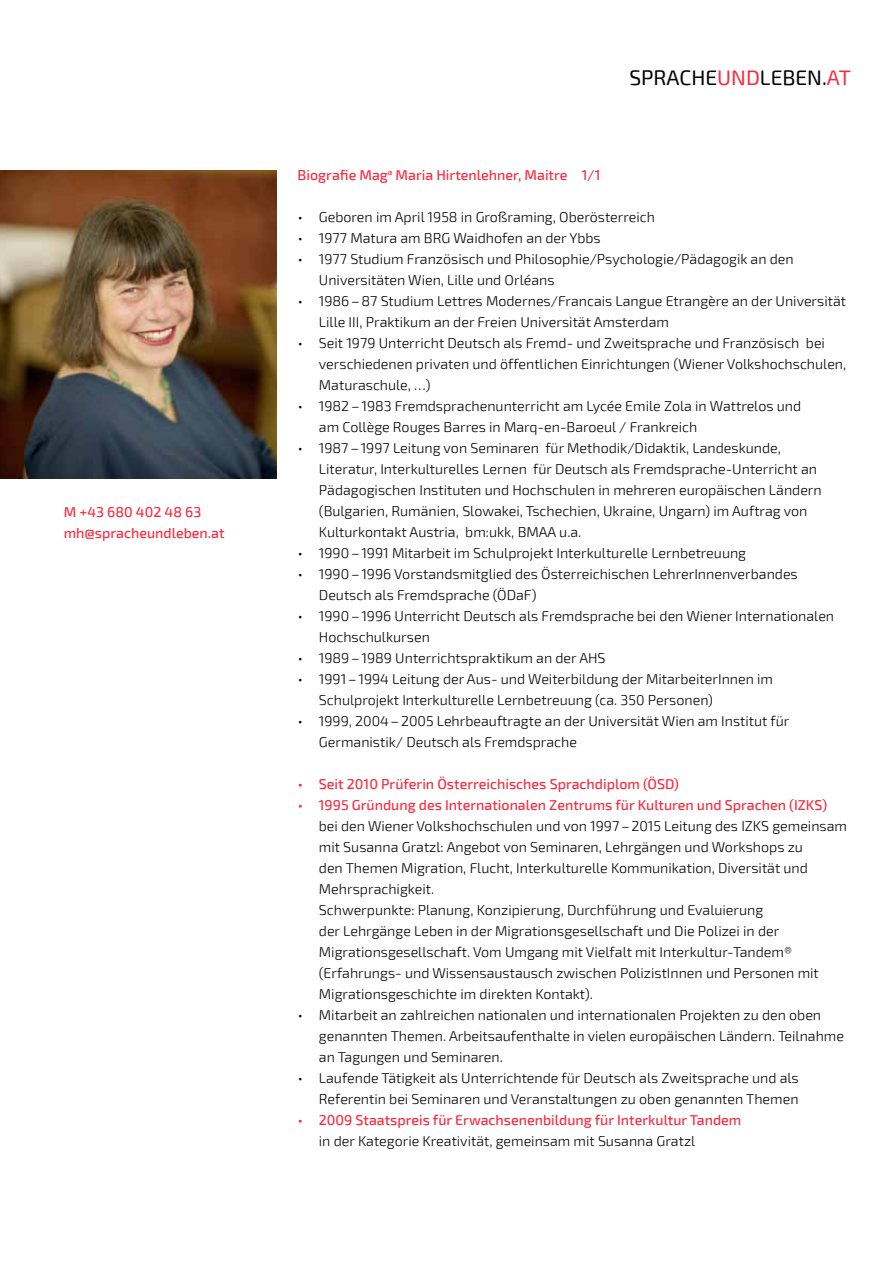
<style>
.page{position:relative;width:893px;height:1263px;background:#fff}
.page>*{position:absolute;margin:0;border:0;box-sizing:border-box;transform-origin:0 0}
.t1{font:21px "Exo 2";color:#000}
.t2{font:300 14.25px/21px "Exo 2";color:#000}
.t3{font:500 14.25px/21px "Exo 2";color:#fa293f}
.s1{color:#fa293f}
</style>
<div class="page">
<img style="left:0;top:170px;width:276px;height:309px">
<p class="t3" style="left:64px;top:502px;width:162px">M +43 680 402 48 63 mh@spracheundleben.at</p>
<h1 class="t1" style="left:629px;top:65px;width:223px">SPRACHE<span class="s1">UND</span>LEBEN.<span class="s1">AT</span></h1>
<p class="t3" style="left:298px;top:165px;width:304px">Biografie Mag<sup>a</sup> Maria Hirtenlehner, Maitre 1/1</p>
<p class="t2" style="left:298px;top:207px;width:359px">• Geboren im April 1958 in Großraming, Oberösterreich</p>
<p class="t2" style="left:298px;top:228px;width:305px">• 1977 Matura am BRG Waidhofen an der Ybbs</p>
<p class="t2" style="left:319px;top:249px;width:476px;text-indent:-21px">• 1977 Studium Französisch und Philosophie/Psychologie/Pädagogik an den<br>Universitäten Wien, Lille und Orléans</p>
<p class="t2" style="left:319px;top:291px;width:529px;text-indent:-21px">• 1986–87 Studium Lettres Modernes/Francais Langue Etrangère an der Universität<br>Lille III, Praktikum an der Freien Universität Amsterdam</p>
<p class="t2" style="left:319px;top:333px;width:529px;text-indent:-21px">• Seit 1979 Unterricht Deutsch als Fremd- und Zweitsprache und Französisch bei verschiedenen privaten und öffentlichen Einrichtungen (Wiener Volkshochschulen,<br>Maturaschule, …)</p>
<p class="t2" style="left:319px;top:396px;width:484px;text-indent:-21px">• 1982–1983 Fremdsprachenunterricht am Lycée Emile Zola in Wattrelos und am Collège Rouges Barres in Marq-en-Baroeul / Frankreich</p>
<p class="t2" style="left:319px;top:438px;width:504px;text-indent:-21px">• 1987–1997 Leitung von Seminaren für Methodik/Didaktik, Landeskunde, Literatur, Interkulturelles Lernen für Deutsch als Fremdsprache-Unterricht an Pädagogischen Instituten und Hochschulen in mehreren europäischen Ländern (Bulgarien, Rumänien, Slowakei, Tschechien, Ukraine, Ungarn) im Auftrag von Kulturkontakt Austria, bm:ukk, BMAA u.a.</p>
<p class="t2" style="left:298px;top:543px;width:450px">• 1990–1991 Mitarbeit im Schulprojekt Interkulturelle Lernbetreuung</p>
<p class="t2" style="left:319px;top:564px;width:480px;text-indent:-21px">• 1990–1996 Vorstandsmitglied des Österreichischen LehrerInnenverbandes<br>Deutsch als Fremdsprache (ÖDaF)</p>
<p class="t2" style="left:319px;top:606px;width:517px;text-indent:-21px">• 1990–1996 Unterricht Deutsch als Fremdsprache bei den Wiener Internationalen<br>Hochschulkursen</p>
<p class="t2" style="left:298px;top:648px;width:309px">• 1989–1989 Unterrichtspraktikum an der AHS</p>
<p class="t2" style="left:319px;top:669px;width:456px;text-indent:-21px">• 1991–1994 Leitung der Aus- und Weiterbildung der MitarbeiterInnen im<br>Schulprojekt Interkulturelle Lernbetreuung (ca. 350 Personen)</p>
<p class="t2" style="left:319px;top:711px;width:472px;text-indent:-21px">• 1999, 2004–2005 Lehrbeauftragte an der Universität Wien am Institut für<br>Germanistik/ Deutsch als Fremdsprache</p>
<p class="t3" style="left:298px;top:774px;width:383px">• Seit 2010 Prüferin Österreichisches Sprachdiplom (ÖSD)</p>
<p class="t3" style="left:298px;top:795px;width:531px">• 1995 Gründung des Internationalen Zentrums für Kulturen und Sprachen (IZKS)</p>
<p class="t2" style="left:319px;top:816px;width:530px">bei den Wiener Volkshochschulen und von 1997–2015 Leitung des IZKS gemeinsam mit Susanna Gratzl: Angebot von Seminaren, Lehrgängen und Workshops zu<br>den Themen Migration, Flucht, Interkulturelle Kommunikation, Diversität und Mehrsprachigkeit.<br>Schwerpunkte: Planung, Konzipierung, Durchführung und Evaluierung<br>der Lehrgänge Leben in der Migrationsgesellschaft und Die Polizei in der Migrationsgesellschaft. Vom Umgang mit Vielfalt mit Interkultur-Tandem® (Erfahrungs- und Wissensaustausch zwischen PolizistInnen und Personen mit Migrationsgeschichte im direkten Kontakt).</p>
<p class="t2" style="left:319px;top:1005px;width:527px;text-indent:-21px">• Mitarbeit an zahlreichen nationalen und internationalen Projekten zu den oben genannten Themen. Arbeitsaufenthalte in vielen europäischen Ländern. Teilnahme an Tagungen und Seminaren.</p>
<p class="t2" style="left:298px;top:1068px;width:503px;text-align:right">• Laufende Tätigkeit als Unterrichtende für Deutsch als Zweitsprache und als<br>Referentin bei Seminaren und Veranstaltungen zu oben genannten Themen</p>
<p class="t3" style="left:298px;top:1110px;width:445px">• 2009 Staatspreis für Erwachsenenbildung für Interkultur Tandem</p>
<p class="t2" style="left:319px;top:1131px;width:378px">in der Kategorie Kreativität, gemeinsam mit Susanna Gratzl</p>
</div>
